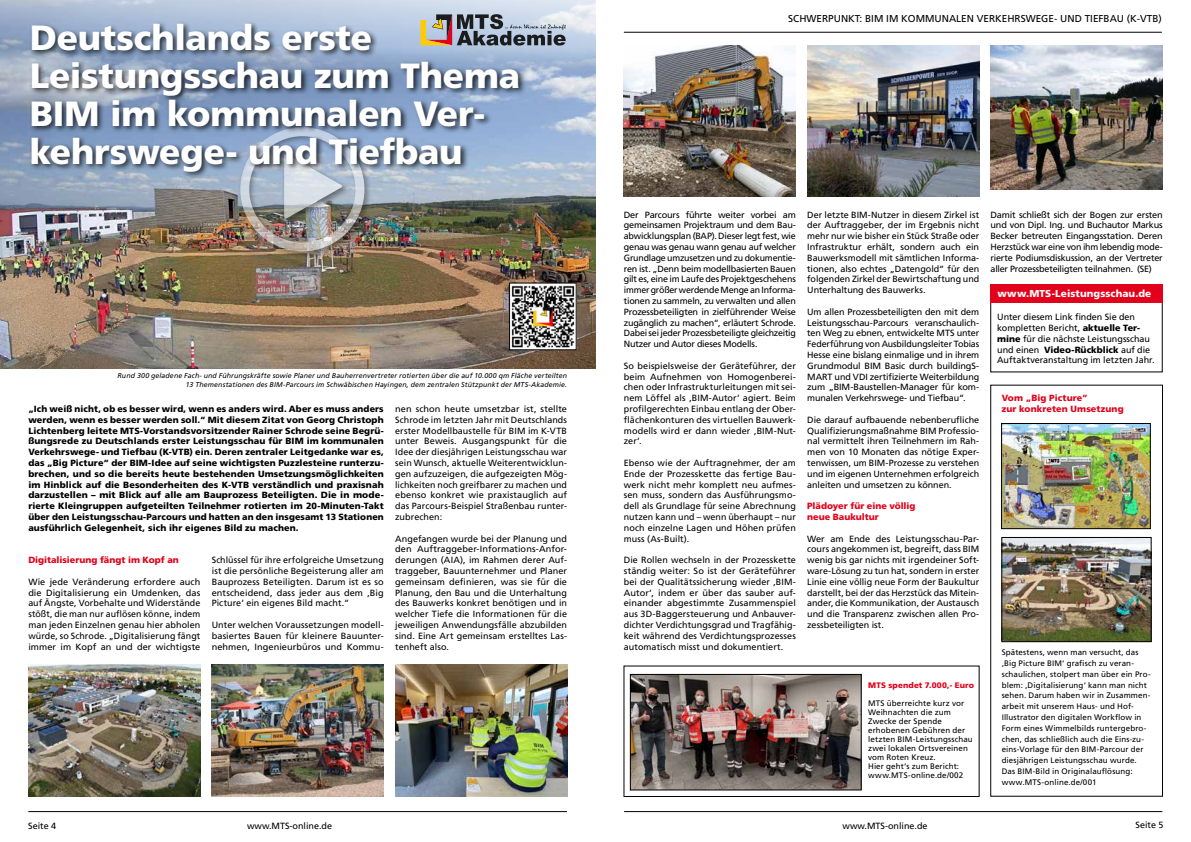
<style>
.page{position:relative;width:1191px;height:842px;background:#fff}
.page>*{position:absolute;margin:0;border:0;box-sizing:border-box;transform-origin:0 0}
.t1{font:900 35px/37.8px "Frutiger LT Com";letter-spacing:-.005em;color:#fff}
.t2{font:10px "Frutiger LT Com";color:#000}
.t3{font:900 10px "Frutiger LT Com";letter-spacing:.01em;color:#fff}
.t4{font:9px/10.8px "Frutiger LT Com";letter-spacing:-.005em;color:#000;text-align:justify}
.t5{font:900 9px/10.8px "Frutiger LT Com";letter-spacing:.01em;color:#000;text-align:justify}
.t6{font:9px/10.8px "Frutiger LT Com";letter-spacing:-.025em;color:#000}
.t7{font:900 9px/10.8px "Frutiger LT Com";color:#e2001a}
.t8{font:8px/10.8px "Frutiger LT Com";letter-spacing:.01em;color:#000}
.t9{font:900 8px "Frutiger LT Com";letter-spacing:.02em;color:#e2001a}
.t10{font:italic 7px/8.4px "Frutiger LT Com";letter-spacing:.02em;color:#000;text-align:right}
.s1{font-weight:900}
</style>
<div class="page">
<div style="left:990px;top:385px;width:172px;height:411px;border:1px solid #000"></div>
<img style="left:28px;top:665px;width:172px;height:131px">
<img style="left:0;top:48px;width:595px;height:321px">
<img style="left:212px;top:665px;width:172px;height:131px">
<img style="left:395px;top:665px;width:172px;height:131px">
<img style="left:624px;top:45px;width:172px;height:151px">
<img style="left:807px;top:45px;width:172px;height:151px">
<img style="left:990px;top:45px;width:172px;height:145px">
<img style="left:511px;top:285px;width:63px;height:63px">
<img style="left:1003px;top:425px;width:145px;height:102px">
<div style="left:1001px;top:423px;width:149px;height:106px;border:1px solid #000"></div>
<img style="left:1003px;top:539px;width:146px;height:101px">
<div style="left:1001px;top:537px;width:150px;height:105px;border:1px solid #000"></div>
<hr style="left:624px;top:32px;width:537px;height:1px;background:#000">
<hr style="left:28px;top:811px;width:539px;height:1px;background:#000">
<hr style="left:624px;top:811px;width:538px;height:1px;background:#000">
<img style="left:632px;top:676px;width:227px;height:112px">
<div style="left:630px;top:674px;width:231px;height:116px;border:1px solid #000"></div>
<div style="left:238px;top:125px;width:135px;height:135px;background:#000;opacity:.75"></div>
<div style="left:240px;top:127px;width:124px;height:124px;border:9px solid #fff;border-radius:50%"></div>
<div style="left:29px;top:21px;width:497px;height:158px;background:#000;opacity:.75"></div>
<svg style="left:420px;top:14px;width:146px;height:32px"></svg>
<div style="left:990px;top:284px;width:173px;height:19px;background:#e2001a"></div>
<h1 class="t1" style="left:30px;top:19px;width:492px">Deutschlands erste<br>Leistungsschau zum Thema<br>BIM im kommunalen Ver&shy;kehrswege- und Tiefbau</h1>
<p class="t2" style="left:788px;top:12px;width:375px">SCHWERPUNKT: BIM IM KOMMUNALEN VERKEHRSWEGE- UND TIEFBAU (K-VTB)</p>
<p class="t6" style="left:624px;top:209px;width:173px">Der Parcours führte weiter vorbei am gemeinsamen Projektraum und dem Bau&shy;abwicklungsplan (BAP). Dieser legt fest, wie genau was genau wann genau auf welcher Grundlage umzusetzen und zu dokumentie&shy;ren ist. „Denn beim modellbasierten Bauen gilt es, eine im Laufe des Projektgeschehens immer größer werdende Menge an Informa&shy;tionen zu sammeln, zu verwalten und allen Prozessbeteiligten in zielführender Weise zugänglich zu machen“, erläutert Schrode.<br>Dabei sei jeder Prozessbeteiligte gleichzeitig Nutzer und Autor dieses Modells.</p>
<p class="t4" style="left:624px;top:360px;width:173px">So beispielsweise der Geräteführer, der beim Aufnehmen von Homogenberei&shy;chen oder Infrastrukturleitungen mit sei&shy;nem Löffel als ‚BIM-Autor‘ agiert. Beim profilgerechten Einbau entlang der Ober&shy;flächenkonturen des virtuellen Bauwerk&shy;modells wird er dann wieder ‚BIM-Nut&shy;zer‘.</p>
<p class="t4" style="left:624px;top:458px;width:173px">Ebenso wie der Auftragnehmer, der am Ende der Prozesskette das fertige Bau&shy;werk nicht mehr komplett neu aufmes&shy;sen muss, sondern das Ausführungsmo&shy;dell als Grundlage für seine Abrechnung nutzen kann und – wenn überhaupt – nur noch einzelne Lagen und Höhen prüfen muss (As-Built).</p>
<p class="t4" style="left:624px;top:555px;width:173px">Die Rollen wechseln in der Prozesskette ständig weiter: So ist der Geräteführer bei der Qualitätssicherung wieder ‚BIM-Autor‘, indem er über das sauber auf&shy;einander abgestimmte Zusammenspiel aus 3D-Baggersteuerung und Anbauver&shy;dichter Verdichtungsgrad und Tragfähig&shy;keit während des Verdichtungsprozesses automatisch misst und dokumentiert.</p>
<p class="t4" style="left:990px;top:209px;width:174px">Damit schließt sich der Bogen zur ersten und von Dipl. Ing. und Buchautor Markus Becker betreuten Eingangsstation. Deren Herzstück war eine von ihm lebendig mode&shy;rierte Podiumsdiskussion, an der Vertreter aller Prozessbeteiligten teilnahmen. (SE)</p>
<p class="t4" style="left:807px;top:209px;width:173px">Der letzte BIM-Nutzer in diesem Zirkel ist der Auftraggeber, der im Ergebnis nicht mehr nur wie bisher ein Stück Straße oder Infrastruktur erhält, sondern auch ein Bauwerksmodell mit sämtlichen Informa&shy;tionen, also echtes „Datengold“ für den folgenden Zirkel der Bewirtschaftung und Unterhaltung des Bauwerks.</p>
<p class="t4" style="left:807px;top:306px;width:173px">Um allen Prozessbeteiligten den mit dem Leistungsschau-Parcours veranschaulich&shy;ten Weg zu ebnen, entwickelte MTS unter Federführung von Ausbildungsleiter Tobias Hesse eine bislang einmalige und in ihrem Grundmodul BIM Basic durch buildingS-MART und VDI zertifizierte Weiterbildung zum „BIM-Baustellen-Manager für kom&shy;munalen Verkehrswege- und Tiefbau“.</p>
<p class="t4" style="left:807px;top:414px;width:173px">Die darauf aufbauende nebenberufliche Qualifizierungsmaßnahme BIM Professio&shy;nal vermittelt ihren Teilnehmern im Rah&shy;men von 10 Monaten das nötige Exper&shy;tenwissen, um BIM-Prozesse zu verstehen und im eigenen Unternehmen erfolgreich anleiten und umsetzen zu können.</p>
<p class="t7" style="left:807px;top:501px;width:110px">Plädoyer für eine völlig neue Baukultur</p>
<p class="t4" style="left:807px;top:533px;width:173px">Wer am Ende des Leistungsschau-Par&shy;cours angekommen ist, begreift, dass BIM wenig bis gar nichts mit irgendeiner Soft&shy;ware-Lösung zu tun hat, sondern in erster Linie eine völlig neue Form der Baukultur darstellt, bei der das Herzstück das Mitein&shy;ander, die Kommunikation, der Austausch und die Transparenz zwischen allen Pro&shy;zessbeteiligten ist.</p>
<p class="t3" style="left:997px;top:288px;width:155px">www.MTS-Leistungsschau.de</p>
<p class="t4" style="left:997px;top:312px;width:157px;text-align:left">Unter diesem Link finden Sie den kompletten Bericht, <span class="s1">aktuelle Ter&shy;mine</span> für die nächste Leistungsschau und einen <span class="s1">Video-Rückblick</span> auf die Auftaktveranstaltung im letzten Jahr.</p>
<p class="t10" style="left:118px;top:372px;width:451px">Rund 300 geladene Fach- und Führungskräfte sowie Planer und Bauherrenvertreter rotierten über die auf 10.000 qm Fläche verteilten<br>13 Themenstationen des BIM-Parcours im Schwäbischen Hayingen, dem zentralen Stützpunkt der MTS-Akademie.</p>
<p class="t7" style="left:1001px;top:393px;width:88px">Vom „Big Picture“</p>
<p class="t5" style="left:28px;top:403px;width:357px">„Ich weiß nicht, ob es besser wird, wenn es anders wird. Aber es muss anders</p>
<p class="t7" style="left:1001px;top:403px;width:123px">zur konkreten Umsetzung</p>
<p class="t5" style="left:28px;top:414px;width:357px">werden, wenn es besser werden soll.“ Mit diesem Zitat von Georg Christoph Lichtenberg leitete MTS-Vorstandsvorsitzender Rainer Schrode seine Begrü&shy;ßungsrede zu Deutschlands erster Leistungsschau für BIM im kommunalen Verkehrswege- und Tiefbau (K-VTB) ein. Deren zentraler Leitgedanke war es, das „Big Picture“ der BIM-Idee auf seine wichtigsten Puzzlesteine runterzu&shy;brechen, und so die bereits heute bestehenden Umsetzungsmöglichkeiten im Hinblick auf die Besonderheiten des K-VTB verständlich und praxisnah darzustellen – mit Blick auf alle am Bauprozess Beteiligten. Die in mode&shy;rierte Kleingruppen aufgeteilten Teilnehmer rotierten im 20-Minuten-Takt über den Leistungsschau-Parcours und hatten an den insgesamt 13 Stationen ausführlich Gelegenheit, sich ihr eigenes Bild zu machen.</p>
<p class="t4" style="left:395px;top:404px;width:173px">nen schon heute umsetzbar ist, stellte Schrode im letzten Jahr mit Deutschlands erster Modellbaustelle für BIM im K-VTB unter Beweis. Ausgangspunkt für die Idee der diesjährigen Leistungsschau war sein Wunsch, aktuelle Weiterentwicklun&shy;gen aufzuzeigen, die aufgezeigten Mög&shy;lichkeiten noch greifbarer zu machen und ebenso konkret wie praxistauglich auf das Parcours-Beispiel Straßenbau runter&shy;zubrechen:</p>
<p class="t4" style="left:395px;top:533px;width:173px">Angefangen wurde bei der Planung und den Auftraggeber-Informations-Anfor&shy;derungen (AIA), im Rahmen derer Auf&shy;traggeber, Bauunternehmer und Planer gemeinsam definieren, was sie für die Planung, den Bau und die Unterhaltung des Bauwerks konkret benötigen und in welcher Tiefe die Informationen für die jeweiligen Anwendungsfälle abzubilden sind. Eine Art gemeinsam erstelltes Las&shy;tenheft also.</p>
<p class="t4" style="left:212px;top:555px;width:173px">Schlüssel für ihre erfolgreiche Umsetzung ist die persönliche Begeisterung aller am Bauprozess Beteiligten. Darum ist es so entscheidend, dass jeder aus dem ‚Big Picture‘ ein eigenes Bild macht.“</p>
<p class="t4" style="left:212px;top:620px;width:173px">Unter welchen Voraussetzungen modell&shy;basiertes Bauen für kleinere Bauunter&shy;nehmen, Ingenieurbüros und Kommu-</p>
<p class="t7" style="left:28px;top:555px;width:152px">Digitalisierung fängt im Kopf an</p>
<p class="t4" style="left:28px;top:576px;width:173px">Wie jede Veränderung erfordere auch die Digitalisierung ein Umdenken, das auf Ängste, Vorbehalte und Widerstände stößt, die man nur auflösen könne, indem man jeden Einzelnen genau hier abholen würde, so Schrode. „Digitalisierung fängt immer im Kopf an und der wichtigste</p>
<p class="t8" style="left:1001px;top:647px;width:150px">Spätestens, wenn man versucht, das ‚Big Picture BIM‘ grafisch zu veran&shy;schaulichen, stolpert man über ein Pro&shy;blem: ‚Digitalisierung‘ kann man nicht sehen. Darum haben wir in Zusammen&shy;arbeit mit unserem Haus- und Hof-Illustrator den digitalen Workflow in Form eines Wimmelbilds runtergebro&shy;chen, das schließlich auch die Eins-zu&shy;eins-Vorlage für den BIM-Parcour der diesjährigen Leistungsschau wurde.<br>Das BIM-Bild in Originalauflösung: www. MTS-online.de/001</p>
<p class="t9" style="left:868px;top:681px;width:108px">MTS spendet 7.000,- Euro</p>
<p class="t8" style="left:868px;top:699px;width:106px;line-height:9px">MTS überreichte kurz vor<br>Weihnachten die zum<br>Zwecke der Spende erhobenen Gebühren der letzten BIM-Leistungsschau zwei lokalen Ortsvereinen vom Roten Kreuz.<br>Hier geht‘s zum Bericht: www. MTS-online.de/002</p>
<p class="t4" style="left:28px;top:821px;width:30px">Seite 4</p>
<p class="t4" style="left:247px;top:821px;width:87px">www. MTS-online.de</p>
<p class="t4" style="left:842px;top:821px;width:87px">www. MTS-online.de</p>
<p class="t4" style="left:1135px;top:820px;width:30px">Seite 5</p>
</div>
